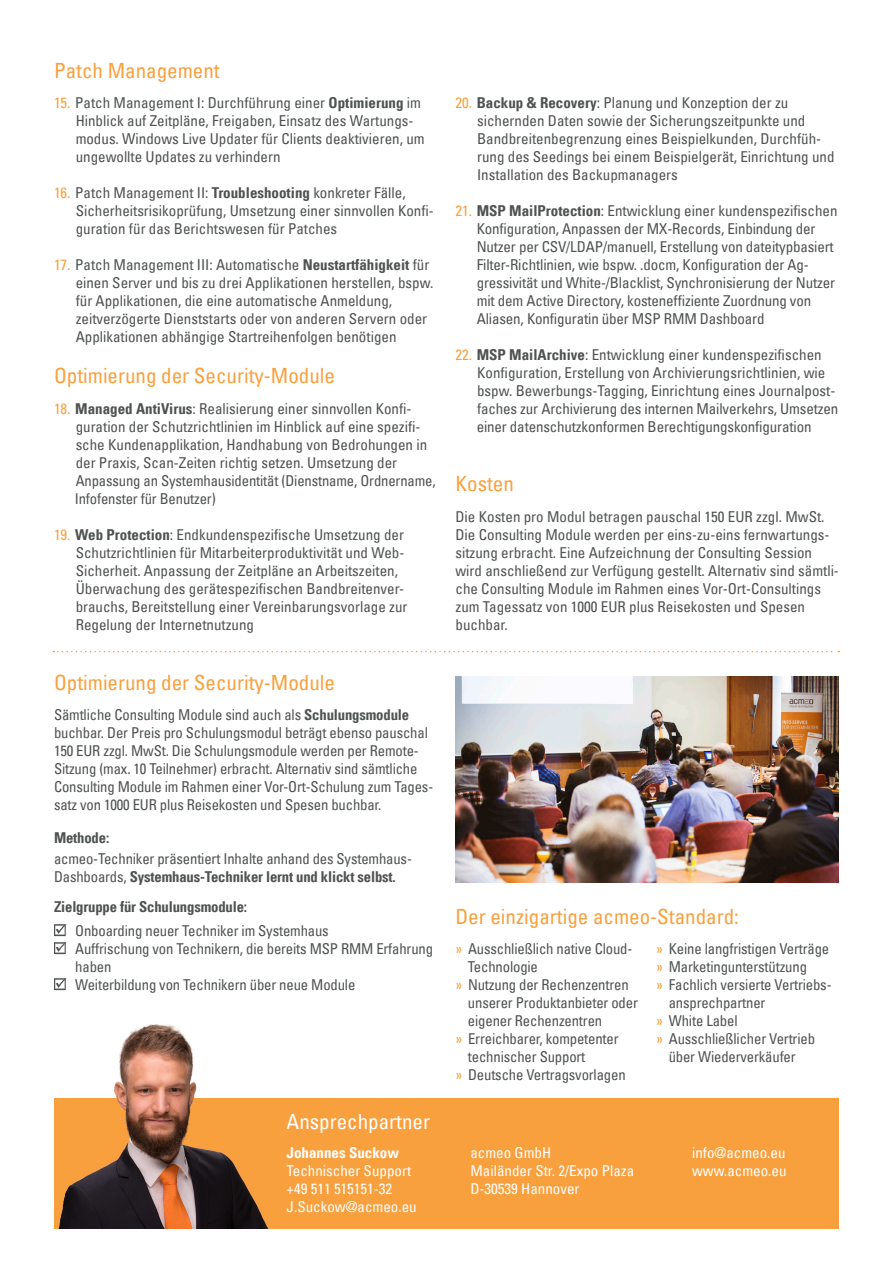
<style>
.page{position:relative;width:893px;height:1263px;background:#fff}
.page>*{position:absolute;margin:0;border:0;box-sizing:border-box;transform-origin:0 0}
.t1{font:condensed 21px "Univers LT";color:#f9a03e}
.t2{font:condensed 21px "Univers LT";color:#fff}
.t3{font:condensed 15px/18px "Univers LT";color:#4f5252}
.t4{font:condensed 15px "Univers LT";color:#fff}
.t5{font:700 condensed 15px "Univers LT";letter-spacing:-.01em;color:#4f5252}
.t6{font:700 condensed 15px "Univers LT";color:#fff}
.s1{color:#f9a03e}
.s2{font-weight:700}
</style>
<div class="page">
<svg style="left:53px;top:651px;width:786px;height:1px"></svg>
<div style="left:54px;top:1098px;width:785px;height:130px;background:#f9a03e"></div>
<img style="left:58px;top:1024px;width:210px;height:204px">
<img style="left:455px;top:676px;width:384px;height:206px">
<svg style="left:54px;top:924px;width:13px;height:12px"></svg>
<svg style="left:54px;top:942px;width:13px;height:12px"></svg>
<svg style="left:54px;top:978px;width:13px;height:12px"></svg>
<p class="t1" style="left:54px;top:57px;width:167px">Patch Management</p>
<p class="t3" style="left:76px;top:93px;width:351px;text-indent:-22px"><span class="s1">15.</span> Patch Management I: Durchführung einer <span class="s2">Optimierung</span> im Hinblick auf Zeitpläne, Freigaben, Einsatz des Wartungs&shy;modus. Windows Live Updater für Clients deaktivieren, um ungewollte Updates zu verhindern</p>
<p class="t3" style="left:76px;top:183px;width:360px;text-indent:-22px"><span class="s1">16.</span> Patch Management II: <span class="s2">Troubleshooting</span> konkreter Fälle,<br>Sicherheitsrisikoprüfung, Umsetzung einer sinnvollen Konfi&shy;guration für das Berichtswesen für Patches</p>
<p class="t3" style="left:76px;top:255px;width:359px;text-indent:-22px"><span class="s1">17.</span> Patch Management III: Automatische <span class="s2">Neustartfähigkeit</span> für einen Server und bis zu drei Applikationen herstellen, bspw. für Applikationen, die eine automatische Anmeldung, zeitverzögerte Dienststarts oder von anderen Servern oder Applikationen abhängige Startreihenfolgen benötigen</p>
<p class="t1" style="left:54px;top:362px;width:283px">Optimierung der Security-Module</p>
<p class="t3" style="left:75px;top:399px;width:362px;text-indent:-21px"><span class="s1">18.</span> <span class="s2">Managed AntiVirus</span>: Realisierung einer sinnvollen Konfi&shy;guration der Schutzrichtlinien im Hinblick auf eine spezifi&shy;sche Kundenapplikation, Handhabung von Bedrohungen in der Praxis, Scan-Zeiten richtig setzen. Umsetzung der Anpassung an Systemhausidentität (Dienstname, Ordnername, Infofenster für Benutzer)</p>
<p class="t3" style="left:76px;top:525px;width:333px;text-indent:-22px"><span class="s1">19.</span> <span class="s2">Web Protection</span>: Endkundenspezifische Umsetzung der Schutzrichtlinien für Mitarbeiterproduktivität und Web-Sicherheit. Anpassung der Zeitpläne an Arbeitszeiten, Überwachung des gerätespezifischen Bandbreitenver&shy;brauchs, Bereitstellung einer Vereinbarungsvorlage zur Regelung der Internetnutzung</p>
<p class="t1" style="left:54px;top:669px;width:283px">Optimierung der Security-Module</p>
<p class="t3" style="left:54px;top:705px;width:381px">Sämtliche Consulting Module sind auch als <span class="s2">Schulungsmodule </span>buchbar. Der Preis pro Schulungsmodul beträgt ebenso pauschal 150 EUR zzgl. MwSt. Die Schulungsmodule werden per Remote-Sitzung (max. 10 Teilnehmer) erbracht. Alternativ sind sämtliche Consulting Module im Rahmen einer Vor-Ort-Schulung zum Tages&shy;satz von 1000 EUR plus Reisekosten und Spesen buchbar.</p>
<p class="t3" style="left:54px;top:849px;width:359px">acmeo-Techniker präsentiert Inhalte anhand des Systemhaus-<br>Dashboards, <span class="s2">Systemhaus-Techniker lernt und klickt selbst.</span></p>
<p class="t5" style="left:54px;top:829px;width:57px">Methode:</p>
<p class="t5" style="left:54px;top:897px;width:195px">Zielgruppe für Schulungsmodule:</p>
<p class="t3" style="left:75px;top:921px;width:255px">Onboarding neuer Techniker im Systemhaus</p>
<p class="t3" style="left:75px;top:939px;width:359px">Auffrischung von Technikern, die bereits MSP RMM Erfahrung haben</p>
<p class="t3" style="left:75px;top:975px;width:282px">Weiterbildung von Technikern über neue Module</p>
<p class="t2" style="left:287px;top:1108px;width:145px">Ansprechpartner</p>
<p class="t6" style="left:287px;top:1143px;width:114px">Johannes Suckow</p>
<p class="t4" style="left:287px;top:1161px;width:126px">Technischer Support</p>
<p class="t4" style="left:287px;top:1179px;width:107px">+49 511 515151-32</p>
<p class="t4" style="left:287px;top:1197px;width:132px">J.Suckow@acmeo.eu</p>
<p class="t3" style="left:477px;top:93px;width:359px;text-indent:-22px"><span class="s1">20.</span> <span class="s2">Backup &amp; Recovery</span>: Planung und Konzeption der zu sichernden Daten sowie der Sicherungszeitpunkte und Bandbreitenbegrenzung eines Beispielkunden, Durchfüh&shy;rung des Seedings bei einem Beispielgerät, Einrichtung und Installation des Backupmanagers</p>
<p class="t3" style="left:477px;top:201px;width:362px;text-indent:-21px"><span class="s1">21.</span> <span class="s2">MSP MailProtection</span>: Entwicklung einer kundenspezifischen Konfiguration, Anpassen der MX-Records, Einbindung der Nutzer per CSV/LDAP/manuell, Erstellung von dateitypbasiert Filter-Richtlinien, wie bspw. .docm, Konfiguration der Ag&shy;gressivität und White-/Blacklist, Synchronisierung der Nutzer mit dem Active Directory, kosteneffiziente Zuordnung von Aliasen, Konfiguratin über MSP RMM Dashboard</p>
<p class="t3" style="left:477px;top:345px;width:363px;text-indent:-21px"><span class="s1">22.</span> <span class="s2">MSP MailArchive</span>: Entwicklung einer kundenspezifischen Konfiguration, Erstellung von Archivierungsrichtlinien, wie bspw. Bewerbungs-Tagging, Einrichtung eines Journalpost&shy;faches zur Archivierung des internen Mailverkehrs, Umsetzen einer datenschutzkonformen Berechtigungskonfiguration</p>
<p class="t1" style="left:455px;top:470px;width:60px">Kosten</p>
<p class="t3" style="left:455px;top:507px;width:385px">Die Kosten pro Modul betragen pauschal 150 EUR zzgl. MwSt.<br>Die Consulting Module werden per eins-zu-eins fernwartungs&shy;sitzung erbracht. Eine Aufzeichnung der Consulting Session wird anschließend zur Verfügung gestellt. Alternativ sind sämtli&shy;che Consulting Module im Rahmen eines Vor-Ort-Consultings zum Tagessatz von 1000 EUR plus Reisekosten und Spesen buchbar.</p>
<p class="t1" style="left:455px;top:903px;width:285px">Der einzigartige acmeo-Standard:</p>
<p class="t3" style="left:468px;top:939px;width:166px;text-indent:-12px"><span class="s1">»</span> Ausschließlich native Cloud-<br>Technologie</p>
<p class="t3" style="left:468px;top:975px;width:171px;text-indent:-12px"><span class="s1">»</span> Nutzung der Rechenzentren unserer Produktanbieter oder eigener Rechenzentren</p>
<p class="t3" style="left:468px;top:1029px;width:152px;text-indent:-12px"><span class="s1">»</span> Erreichbarer, kompetenter technischer Support</p>
<p class="t3" style="left:455px;top:1065px;width:172px"><span class="s1">»</span> Deutsche Vertragsvorlagen</p>
<p class="t3" style="left:656px;top:939px;width:175px"><span class="s1">»</span> Keine langfristigen Verträge</p>
<p class="t3" style="left:656px;top:957px;width:152px"><span class="s1">»</span> Marketingunterstützung</p>
<p class="t3" style="left:669px;top:975px;width:164px;text-indent:-12px"><span class="s1">»</span> Fachlich versierte Vertriebs&shy;ansprechpartner</p>
<p class="t3" style="left:656px;top:1011px;width:83px"><span class="s1">»</span> White Label</p>
<p class="t3" style="left:656px;top:1029px;width:160px;text-align:center"><span class="s1">»</span> Ausschließlicher Vertrieb über Wiederverkäufer</p>
<p class="t4" style="left:470px;top:1143px;width:82px">acmeo GmbH</p>
<p class="t4" style="left:470px;top:1161px;width:165px">Mailänder Str. 2/Expo Plaza</p>
<p class="t4" style="left:470px;top:1179px;width:111px">D-30539 Hannover</p>
<p class="t4" style="left:692px;top:1143px;width:95px">info@acmeo.eu</p>
<p class="t4" style="left:692px;top:1161px;width:96px">www.acmeo.eu</p>
</div>
